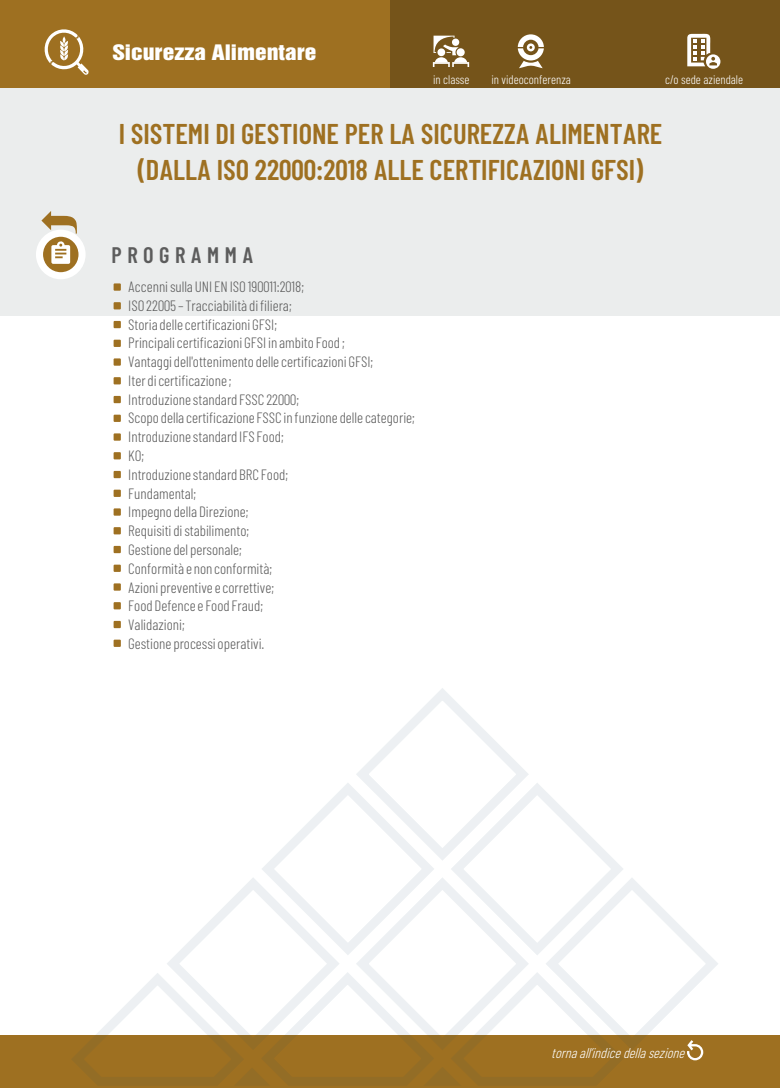
<style>
.page{position:relative;width:780px;height:1088px;background:#fff}
.page>*{position:absolute;margin:0;border:0;box-sizing:border-box;transform-origin:0 0}
.t1{font:600 28.62px/35.9px "Barlow Condensed";color:#9e7021;text-align:center}
.t2{font:600 22.5px "Barlow Condensed";letter-spacing:.245em;color:#5c5c5c}
.t3{font:19.5px "Swiss 921 BT Regular A";color:#fff;scale:1.22 1}
.t4{font:300 15px/18.8px "Barlow Condensed";color:#5c5c5c}
.t5{font:italic 300 14.25px "Barlow Condensed";color:#fff}
.t6{font:300 12.5px "Barlow Condensed";color:#fff}
</style>
<div class="page">
<div style="left:0;top:88px;width:780px;height:228px;background:#ebeded"></div>
<div style="left:0;top:1035px;width:779px;height:53px;background:#9e7021"></div>
<svg style="left:356px;top:688px;width:173px;height:172px"></svg>
<svg style="left:444px;top:776px;width:179px;height:179px"></svg>
<svg style="left:356px;top:871px;width:179px;height:95px"></svg>
<svg style="left:262px;top:776px;width:179px;height:186px"></svg>
<svg style="left:539px;top:871px;width:179px;height:183px"></svg>
<svg style="left:167px;top:871px;width:179px;height:95px"></svg>
<svg style="left:72px;top:966px;width:558px;height:119px"></svg>
<svg style="left:36px;top:230px;width:50px;height:49px"></svg>
<svg style="left:51px;top:241px;width:19px;height:23px"></svg>
<svg style="left:41px;top:211px;width:36px;height:23px"></svg>
<svg style="left:687px;top:1040px;width:16px;height:20px"></svg>
<div style="left:0;top:0;width:779px;height:88px;background:#9e7021"></div>
<div style="left:390px;top:0;width:389px;height:88px;background:#75541a"></div>
<svg style="left:433px;top:36px;width:36px;height:31px"></svg>
<svg style="left:517px;top:34px;width:27px;height:34px"></svg>
<svg style="left:687px;top:33px;width:33px;height:36px"></svg>
<svg style="left:44px;top:29px;width:45px;height:46px"></svg>
<div style="left:114px;top:283px;width:7px;height:8px;background:#9e7021"></div>
<div style="left:114px;top:321px;width:7px;height:7px;background:#9e7021"></div>
<div style="left:114px;top:340px;width:7px;height:7px;background:#9e7021"></div>
<div style="left:114px;top:377px;width:7px;height:7px;background:#9e7021"></div>
<div style="left:114px;top:358px;width:7px;height:8px;background:#9e7021"></div>
<div style="left:114px;top:302px;width:7px;height:7px;background:#9e7021"></div>
<div style="left:114px;top:396px;width:7px;height:7px;background:#9e7021"></div>
<div style="left:114px;top:433px;width:7px;height:8px;background:#9e7021"></div>
<div style="left:114px;top:452px;width:7px;height:7px;background:#9e7021"></div>
<div style="left:114px;top:490px;width:7px;height:7px;background:#9e7021"></div>
<div style="left:114px;top:471px;width:7px;height:7px;background:#9e7021"></div>
<div style="left:114px;top:415px;width:7px;height:7px;background:#9e7021"></div>
<div style="left:114px;top:508px;width:7px;height:8px;background:#9e7021"></div>
<div style="left:114px;top:546px;width:7px;height:7px;background:#9e7021"></div>
<div style="left:114px;top:527px;width:7px;height:7px;background:#9e7021"></div>
<div style="left:114px;top:565px;width:7px;height:7px;background:#9e7021"></div>
<div style="left:114px;top:602px;width:7px;height:7px;background:#9e7021"></div>
<div style="left:114px;top:621px;width:7px;height:7px;background:#9e7021"></div>
<div style="left:114px;top:640px;width:7px;height:7px;background:#9e7021"></div>
<div style="left:114px;top:583px;width:7px;height:8px;background:#9e7021"></div>
<p class="t3" style="left:112px;top:45px;width:169px">Sicurezza Alimentare</p>
<p class="t6" style="left:433px;top:72px;width:38px">in classe</p>
<p class="t6" style="left:491px;top:72px;width:81px">in videoconferenza</p>
<p class="t6" style="left:665px;top:72px;width:79px">c/o sede aziendale</p>
<h1 class="t1" style="left:119px;top:115px;width:545px">I SISTEMI DI GESTIONE PER LA SICUREZZA ALIMENTARE (DALLA ISO 22000:2018 ALLE CERTIFICAZIONI GFSI)</h1>
<h2 class="t2" style="left:112px;top:241px;width:143px">PROGRAMMA</h2>
<p class="t4" style="left:128px;top:277px;width:288px">Accenni sulla UNI EN ISO 190011:2018;<br>ISO 22005 – Tracciabilità di filiera;<br>Storia delle certificazioni GFSI;<br>Principali certificazioni GFSI in ambito Food ;<br>Vantaggi dell'ottenimento delle certificazioni GFSI;<br>Iter di certificazione ;<br>Introduzione standard FSSC 22000;<br>Scopo della certificazione FSSC in funzione delle categorie;<br>Introduzione standard IFS Food;<br>KO;<br>Introduzione standard BRC Food;<br>Fundamental;<br>Impegno della Direzione;<br>Requisiti di stabilimento;<br>Gestione del personale;<br>Conformità e non conformità;<br>Azioni preventive e correttive;<br>Food Defence e Food Fraud;<br>Validazioni;<br>Gestione processi operativi.</p>
<p class="t5" style="left:551px;top:1044px;width:139px">tornaall’indicedellasezione</p>
</div>
